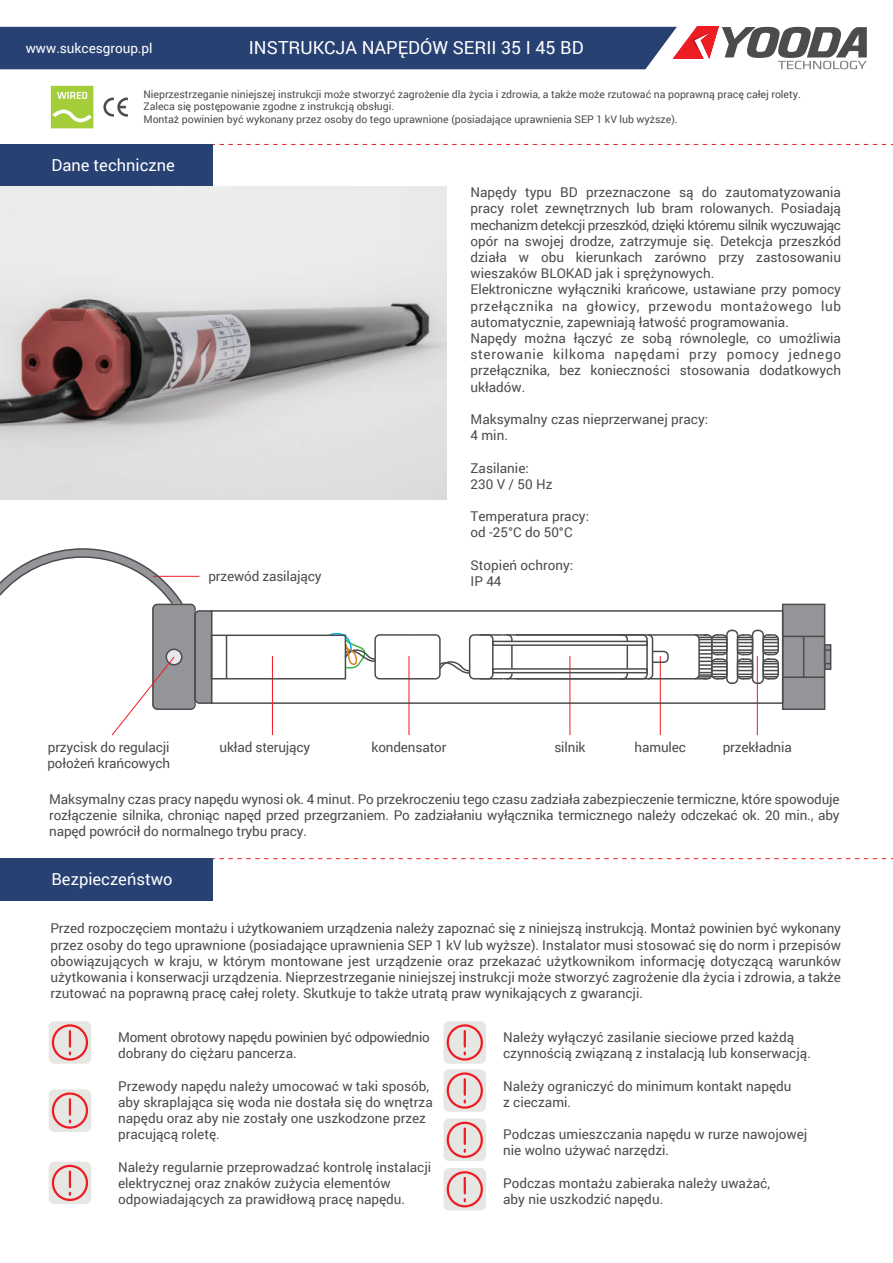
<style>
.page{position:relative;width:893px;height:1263px;background:#fff}
.page>*{position:absolute;margin:0;border:0;box-sizing:border-box;transform-origin:0 0}
.t1{font:18px "Roboto";color:#fff}
.t2{font:16.5px "Roboto";color:#fff}
.t3{font:13.5px/16.2px "Roboto";color:#4b4c4d}
.t4{font:13.5px/16.2px "Roboto";letter-spacing:-.02em;color:#4b4c4d}
.t5{font:13.5px "Roboto";color:#fff}
.t6{font:10.5px/12.6px "Roboto";color:#4b4c4d}
</style>
<div class="page">
<svg style="left:0;top:26px;width:867px;height:43px;background:#4f5d82"></svg>
<svg style="left:103px;top:98px;width:25px;height:19px"></svg>
<div style="left:0;top:144px;width:213px;height:43px;background:#284173"></div>
<svg style="left:213px;top:144px;width:680px;height:1px"></svg>
<hr style="left:226px;top:635px;width:1px;height:44px;background:#4b4c4d">
<hr style="left:409px;top:656px;width:1px;height:79px;background:#ee1d23">
<hr style="left:570px;top:656px;width:1px;height:79px;background:#ee1d23">
<hr style="left:660px;top:656px;width:1px;height:79px;background:#ee1d23">
<hr style="left:757px;top:656px;width:1px;height:79px;background:#ee1d23">
<svg style="left:328px;top:604px;width:503px;height:105px"></svg>
<div style="left:492px;top:641px;width:156px;height:5px;border:2px solid #4b4c4d"></div>
<div style="left:492px;top:668px;width:156px;height:5px;border:2px solid #4b4c4d"></div>
<svg style="left:0;top:548px;width:213px;height:188px"></svg>
<div style="left:0;top:859px;width:213px;height:42px;background:#284173"></div>
<svg style="left:213px;top:858px;width:680px;height:1px"></svg>
<svg style="left:49px;top:1021px;width:42px;height:43px;background:#e6d5d2"></svg>
<svg style="left:69px;top:1031px;width:2px;height:15px"></svg>
<div style="left:52px;top:1024px;width:36px;height:36px;border:2px solid #ee1d23;border-radius:50%"></div>
<div style="left:49px;top:1089px;width:42px;height:43px;background:#e6e6e2;border-radius:6px"></div>
<svg style="left:69px;top:1099px;width:2px;height:23px"></svg>
<div style="left:52px;top:1092px;width:36px;height:37px;border:2px solid #ee1d23;border-radius:50%"></div>
<svg style="left:49px;top:1161px;width:42px;height:43px;background:#e6d6d3"></svg>
<svg style="left:69px;top:1171px;width:2px;height:16px"></svg>
<div style="left:52px;top:1165px;width:36px;height:36px;border:2px solid #ee1d23;border-radius:50%"></div>
<div style="left:444px;top:1021px;width:42px;height:43px;background:#e6e6e2;border-radius:6px"></div>
<svg style="left:464px;top:1031px;width:2px;height:15px"></svg>
<div style="left:447px;top:1024px;width:36px;height:36px;border:2px solid #ee1d23;border-radius:50%"></div>
<div style="left:444px;top:1069px;width:42px;height:43px;background:#e6e6e2;border-radius:6px"></div>
<svg style="left:464px;top:1079px;width:2px;height:23px"></svg>
<div style="left:447px;top:1072px;width:36px;height:37px;border:2px solid #ee1d23;border-radius:50%"></div>
<svg style="left:444px;top:1118px;width:42px;height:43px;background:#e6d6d3"></svg>
<svg style="left:464px;top:1128px;width:2px;height:16px"></svg>
<div style="left:447px;top:1122px;width:36px;height:36px;border:2px solid #ee1d23;border-radius:50%"></div>
<svg style="left:444px;top:1168px;width:42px;height:42px;background:#e6d5d1"></svg>
<svg style="left:464px;top:1178px;width:2px;height:15px"></svg>
<div style="left:447px;top:1171px;width:36px;height:36px;border:2px solid #ee1d23;border-radius:50%"></div>
<img style="left:0;top:187px;width:446px;height:312px">
<hr style="left:272px;top:656px;width:1px;height:79px;background:#ee1d23">
<div style="left:211px;top:634px;width:135px;height:45px;border:2px solid #4b4c4d"></div>
<svg style="left:51px;top:86px;width:42px;height:42px;background:#b0d456"></svg>
<h1 class="t1" style="left:249px;top:35px;width:336px">INSTRUKCJA NAPĘDÓW SERII 35 I 45 BD</h1>
<p class="t6" style="left:143px;top:87px;width:659px">Nieprzestrzeganie niniejszej instrukcji może stworzyć zagrożenie dla życia i zdrowia, a także może rzutować na poprawną pracę całej rolety.<br>Zaleca się postępowanie zgodne z instrukcją obsługi.<br>Montaż powinien być wykonany przez osoby do tego uprawnione (posiadające uprawnienia SEP 1 kV lub wyższe).</p>
<p class="t2" style="left:51px;top:153px;width:125px">Dane techniczne</p>
<p class="t5" style="left:26px;top:38px;width:128px">www.sukcesgroup.pl</p>
<p class="t3" style="left:208px;top:567px;width:115px">przewód zasilający</p>
<p class="t3" style="left:470px;top:184px;width:372px">Napędy typu BD przeznaczone są do zautomatyzowania pracy rolet zewnętrznych lub bram rolowanych. Posiadają mechanizm detekcji przeszkód, dzięki któremu silnik wyczuwając opór na swojej drodze, zatrzymuje się. Detekcja przeszkód działa w obu kierunkach zarówno przy zastosowaniu wieszaków BLOKAD jak i sprężynowych.<br>Elektroniczne wyłączniki krańcowe, ustawiane przy pomocy przełącznika na głowicy, przewodu montażowego lub automatycznie, zapewniają łatwość programowania.<br>Napędy można łączyć ze sobą równolegle, co umożliwia sterowanie kilkoma napędami przy pomocy jednego przełącznika, bez konieczności stosowania dodatkowych układów.</p>
<p class="t3" style="left:470px;top:411px;width:239px">Maksymalny czas nieprzerwanej pracy:<br>4 min.</p>
<p class="t3" style="left:470px;top:459px;width:83px">Zasilanie:<br>230 V / 50 Hz</p>
<p class="t3" style="left:470px;top:508px;width:120px">Temperatura pracy: od -25°C do 50°C</p>
<p class="t3" style="left:470px;top:556px;width:104px">Stopień ochrony:<br>IP 44</p>
<p class="t3" style="left:48px;top:739px;width:123px">przycisk do regulacji</p>
<p class="t3" style="left:220px;top:738px;width:92px">układ sterujący</p>
<p class="t3" style="left:47px;top:755px;width:124px">położeń krańcowych</p>
<p class="t3" style="left:372px;top:738px;width:76px">kondensator</p>
<p class="t3" style="left:554px;top:738px;width:33px">silnik</p>
<p class="t3" style="left:635px;top:738px;width:53px">hamulec</p>
<p class="t3" style="left:723px;top:738px;width:71px">przekładnia</p>
<p class="t3" style="left:49px;top:790px;width:792px;text-align:justify">Maksymalny czas pracy napędu wynosi ok. 4 minut. Po przekroczeniu tego czasu zadziała zabezpieczenie termiczne, które spowoduje rozłączenie silnika, chroniąc napęd przed przegrzaniem. Po zadziałaniu wyłącznika termicznego należy odczekać ok. 20 min., aby napęd powrócił do normalnego trybu pracy.</p>
<p class="t2" style="left:51px;top:868px;width:123px">Bezpieczeństwo</p>
<p class="t3" style="left:50px;top:920px;width:792px;text-align:justify">Przed rozpoczęciem montażu i użytkowaniem urządzenia należy zapoznać się z niniejszą instrukcją. Montaż powinien być wykonany przez osoby do tego uprawnione (posiadające uprawnienia SEP 1 kV lub wyższe). Instalator musi stosować się do norm i przepisów obowiązujących w kraju, w którym montowane jest urządzenie oraz przekazać użytkownikom informację dotyczącą warunków użytkowania i konserwacji urządzenia. Nieprzestrzeganie niniejszej instrukcji może stworzyć zagrożenie dla życia i zdrowia, a także rzutować na poprawną pracę całej rolety. Skutkuje to także utratą praw wynikających z gwarancji.</p>
<p class="t4" style="left:118px;top:1028px;width:313px">Moment obrotowy napędu powinien być odpowiednio dobrany do ciężaru pancerza.</p>
<p class="t3" style="left:118px;top:1077px;width:316px">Przewody napędu należy umocować w taki sposób, aby skraplająca się woda nie dostała się do wnętrza napędu oraz aby nie zostały one uszkodzone przez pracującą roletę.</p>
<p class="t3" style="left:118px;top:1158px;width:315px">Należy regularnie przeprowadzać kontrolę instalacji elektrycznej oraz znaków zużycia elementów odpowiadających za prawidłową pracę napędu.</p>
<p class="t3" style="left:503px;top:1028px;width:309px">Należy wyłączyć zasilanie sieciowe przed każdą czynnością związaną z instalacją lub konserwacją.</p>
<p class="t3" style="left:503px;top:1077px;width:290px">Należy ograniczyć do minimum kontakt napędu z cieczami.</p>
<p class="t3" style="left:503px;top:1126px;width:306px">Podczas umieszczania napędu w rurze nawojowej nie wolno używać narzędzi.</p>
<p class="t3" style="left:503px;top:1174px;width:268px">Podczas montażu zabieraka należy uważać, aby nie uszkodzić napędu.</p>
</div>
